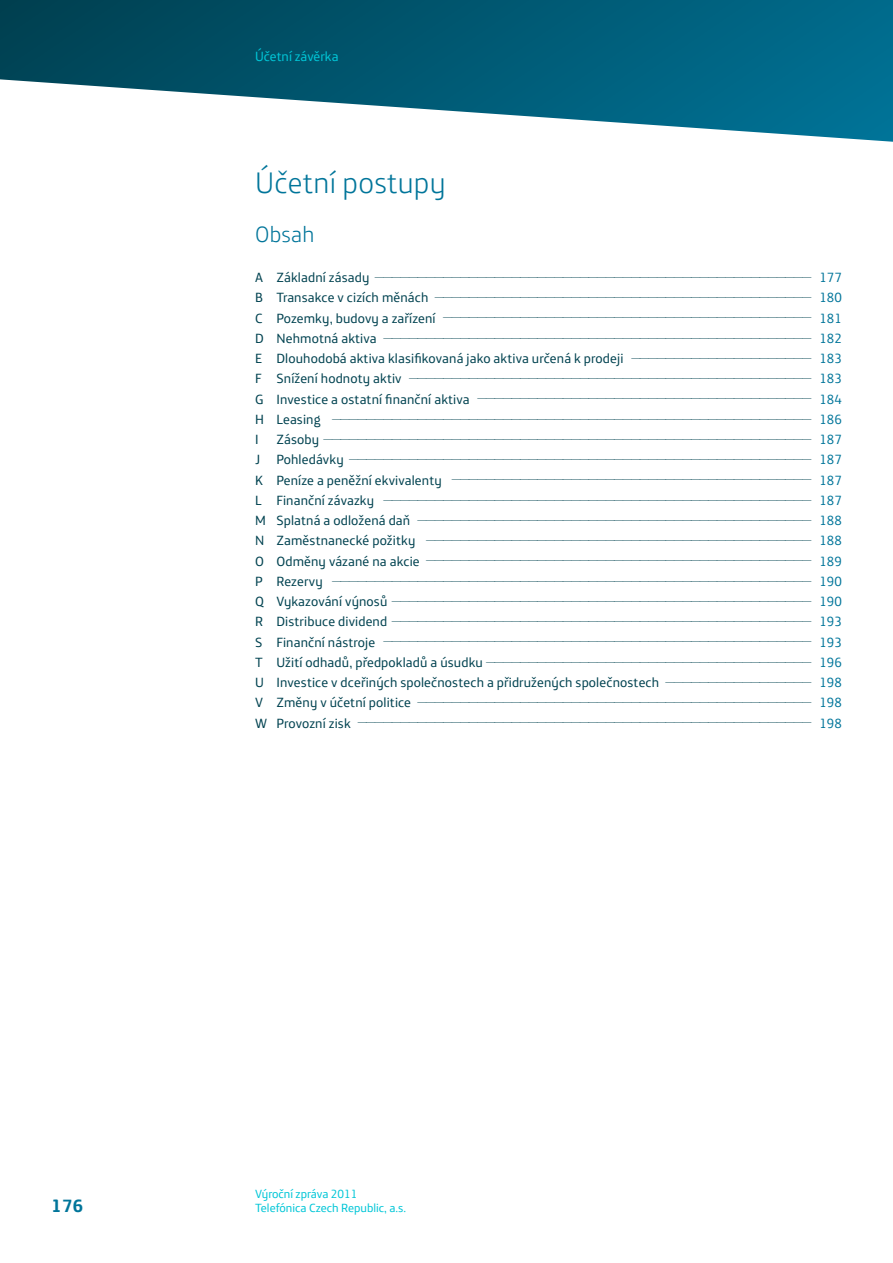
<style>
.page{position:relative;width:893px;height:1263px;background:#fff}
.page>*{position:absolute;margin:0;border:0;box-sizing:border-box;transform-origin:0 0}
.t1{font:300 30px "Telefonica Headline";letter-spacing:.01em;color:#00759a}
.t2{font:300 22.5px "Telefonica Headline";letter-spacing:.01em;color:#00759a}
.t3{font:700 18px "Telefonica Text";color:#00759a}
.t4{font:13.5px "Telefonica Text";letter-spacing:.01em;color:#004250}
.t5{font:13.5px "Telefonica Text";color:#00c6d7}
.t6{font:12px "Telefonica Text";color:#00c6d7}
.t7{font:300 9px "Telefonica Headline";color:#004250}
.s1{font-family:"Telefonica Text";font-weight:400;font-size:13.5px}
.s2{font-family:"Telefonica Text";font-weight:400;font-size:13.5px;color:#00759a}
.s3{color:#00759a}
</style>
<div class="page">
<svg style="left:0;top:0;width:893px;height:142px"></svg>
<h3 class="t5" style="left:255px;top:45px;width:85px">Účetní závěrka</h3>
<h1 class="t1" style="left:255px;top:158px;width:192px">Účetní postupy</h1>
<h2 class="t2" style="left:255px;top:216px;width:61px">Obsah</h2>
<p class="t7" style="left:255px;top:270px;width:588px"><span class="s1">A Základní zásady</span> ——————————————————————————————————————————————————— <span class="s2">177</span></p>
<p class="t7" style="left:255px;top:290px;width:588px"><span class="s1">B Transakce v cizích měnách</span> ———————————————————————————————————————————— <span class="s2">180</span></p>
<p class="t7" style="left:255px;top:310px;width:588px"><span class="s1">C Pozemky, budovy a zařízení</span> ——————————————————————————————————————————— <span class="s2">181</span></p>
<p class="t7" style="left:255px;top:330px;width:588px"><span class="s1">D Nehmotná aktiva</span> —————————————————————————————————————————————————— <span class="s2">182</span></p>
<h3 class="t4" style="left:255px;top:347px;width:588px">E Dlouhodobá aktiva klasifikovaná jako aktiva určená k prodeji <sup>—————————————————————</sup> <span class="s3">183</span></h3>
<p class="t7" style="left:255px;top:371px;width:588px"><span class="s1">F Snížení hodnoty aktiv</span> ——————————————————————————————————————————————— <span class="s2">183</span></p>
<p class="t7" style="left:255px;top:391px;width:588px"><span class="s1">G Investice a ostatní finanční aktiva</span> ——————————————————————————————————————— <span class="s2">184</span></p>
<p class="t7" style="left:255px;top:411px;width:588px"><span class="s1">H Leasing</span> ———————————————————————————————————————————————————————— <span class="s2">186</span></p>
<h3 class="t4" style="left:255px;top:428px;width:5px">I</h3>
<p class="t7" style="left:276px;top:432px;width:567px"><span class="s1">Zásoby</span> ————————————————————————————————————————————————————————— <span class="s2">187</span></p>
<p class="t7" style="left:255px;top:452px;width:588px"><span class="s1">J Pohledávky</span> —————————————————————————————————————————————————————— <span class="s2">187</span></p>
<p class="t7" style="left:255px;top:472px;width:588px"><span class="s1">K Peníze a peněžní ekvivalenty</span> —————————————————————————————————————————— <span class="s2">187</span></p>
<p class="t7" style="left:255px;top:492px;width:588px"><span class="s1">L Finanční závazky</span> —————————————————————————————————————————————————— <span class="s2">187</span></p>
<p class="t7" style="left:255px;top:513px;width:588px"><span class="s1">M Splatná a odložená daň</span> —————————————————————————————————————————————— <span class="s2">188</span></p>
<p class="t7" style="left:255px;top:533px;width:588px"><span class="s1">N Zaměstnanecké požitky</span> ————————————————————————————————————————————— <span class="s2">188</span></p>
<p class="t7" style="left:255px;top:553px;width:588px"><span class="s1">O Odměny vázané na akcie</span> ————————————————————————————————————————————— <span class="s2">189</span></p>
<p class="t7" style="left:255px;top:573px;width:588px"><span class="s1">P Rezervy</span> ———————————————————————————————————————————————————————— <span class="s2">190</span></p>
<p class="t7" style="left:255px;top:594px;width:588px"><span class="s1">Q Vykazování výnosů</span> ————————————————————————————————————————————————— <span class="s2">190</span></p>
<p class="t7" style="left:255px;top:614px;width:588px"><span class="s1">R Distribuce dividend</span> ————————————————————————————————————————————————— <span class="s2">193</span></p>
<p class="t7" style="left:255px;top:634px;width:588px"><span class="s1">S Finanční nástroje</span> —————————————————————————————————————————————————— <span class="s2">193</span></p>
<p class="t7" style="left:255px;top:654px;width:588px"><span class="s1">T Užití odhadů, předpokladů a úsudku</span> —————————————————————————————————————— <span class="s2">196</span></p>
<h3 class="t4" style="left:255px;top:671px;width:588px">U Investice v dceřiných společnostech a přidružených společnostech <sup>—————————————————</sup> <span class="s3">198</span></h3>
<p class="t7" style="left:255px;top:695px;width:588px"><span class="s1">V Změny v účetní politice</span> —————————————————————————————————————————————— <span class="s2">198</span></p>
<p class="t7" style="left:255px;top:715px;width:588px"><span class="s1">W Provozní zisk</span> ————————————————————————————————————————————————————— <span class="s2">198</span></p>
<h3 class="t6" style="left:255px;top:1183px;width:104px">Výroční zpráva 2011</h3>
<h3 class="t3" style="left:51px;top:1189px;width:34px">176</h3>
<h3 class="t6" style="left:255px;top:1198px;width:153px">Telefónica Czech Republic, a.s.</h3>
</div>
